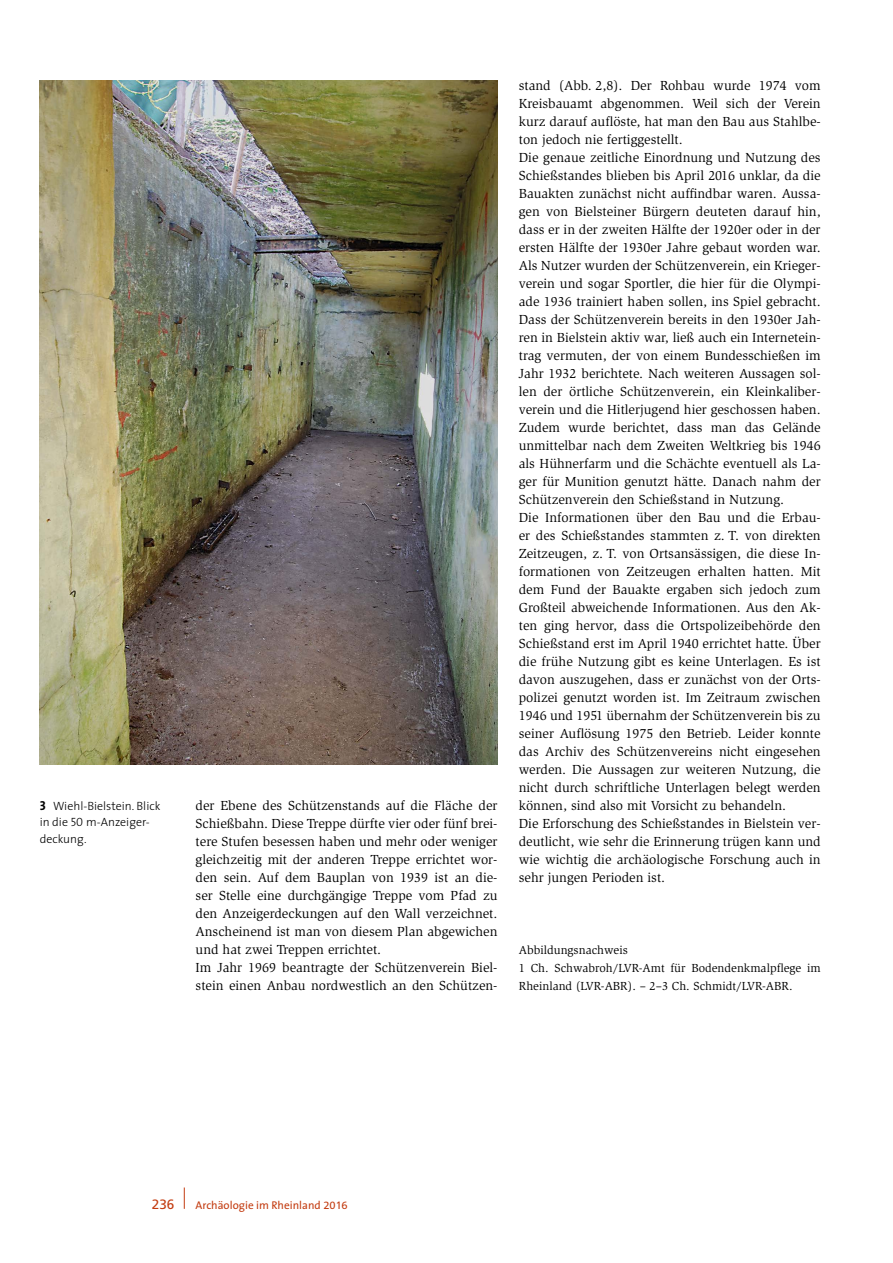
<style>
.page{position:relative;width:893px;height:1263px;background:#fff}
.page>*{position:absolute;margin:0;border:0;box-sizing:border-box;transform-origin:0 0}
.FLIESS_SLIMBACH_9_PT{font:13.5px/18px "Slimbach";color:#000;text-align:justify}
.t1{font:13.5px "Frutiger CE";color:#c33c11}
.LITERATUR___ABBILDUN{font:12px/18px "Slimbach";color:#000}
.BILDUNTERSCHRIFT{font:300 12px/16.5px "The Sans";color:#000}
.t2{font:11.25px "The Sans";color:#c33c11}
.s1{font-family:"The Sans Bold Caps";font-weight:400;font-size:13.05px}
.s2{font-family:"The Sans Light Caps";font-weight:400}
.s3{font-family:"The Sans B W5 Plain"}
.s4{font-family:"Frutiger CE";font-size:10.65px}
</style>
<div class="page">
<svg style="left:184px;top:1187px;width:1px;height:22px"></svg>
<img style="left:40px;top:80px;width:457px;height:684px">
<p class="BILDUNTERSCHRIFT" style="left:40px;top:797px;width:122px"><span class="s1">3</span> Wiehl-Bielstein. Blick in die <span class="s2">50</span> m-Anzeiger&shy;deckung.</p>
<p class="FLIESS_SLIMBACH_9_PT" style="left:196px;top:797px;width:303px">der Ebene des Schützenstands auf die Fläche der Schießbahn. Diese Treppe dürfte vier oder fünf brei&shy;tere Stufen besessen haben und mehr oder weniger gleichzeitig mit der anderen Treppe errichtet wor&shy;den sein. Auf dem Bauplan von 1939 ist an die&shy;ser Stelle eine durchgängige Treppe vom Pfad zu den Anzeigerdeckungen auf den Wall verzeichnet.<br>Anscheinend ist man von diesem Plan abgewichen und hat zwei Treppen errichtet.</p>
<p class="FLIESS_SLIMBACH_9_PT" style="left:196px;top:959px;width:303px">Im Jahr 1969 beantragte der Schützenverein Biel&shy;stein einen Anbau nordwestlich an den Schützen-</p>
<p class="FLIESS_SLIMBACH_9_PT" style="left:519px;top:77px;width:303px">stand (Abb. 2,8). Der Rohbau wurde 1974 vom Kreisbauamt abgenommen. Weil sich der Verein kurz darauf auflöste, hat man den Bau aus Stahlbe&shy;ton jedoch nie fertiggestellt.</p>
<p class="FLIESS_SLIMBACH_9_PT" style="left:519px;top:149px;width:303px">Die genaue zeitliche Einordnung und Nutzung des Schießstandes blieben bis April 2016 unklar, da die Bauakten zunächst nicht auffindbar waren. Aussa&shy;gen von Bielsteiner Bürgern deuteten darauf hin, dass er in der zweiten Hälfte der 1920er oder in der ersten Hälfte der 1930er Jahre gebaut worden war.<br>Als Nutzer wurden der Schützenverein, ein Krieger&shy;verein und sogar Sportler, die hier für die Olympi&shy;ade 1936 trainiert haben sollen, ins Spiel gebracht.<br>Dass der Schützenverein bereits in den 1930er Jah&shy;ren in Bielstein aktiv war, ließ auch ein Internetein&shy;trag vermuten, der von einem Bundesschießen im Jahr 1932 berichtete. Nach weiteren Aussagen sol&shy;len der örtliche Schützenverein, ein Kleinkaliber&shy;verein und die Hitlerjugend hier geschossen haben.<br>Zudem wurde berichtet, dass man das Gelände unmittelbar nach dem Zweiten Weltkrieg bis 1946 als Hühnerfarm und die Schächte eventuell als La&shy;ger für Munition genutzt hätte. Danach nahm der Schützenverein den Schießstand in Nutzung.</p>
<p class="FLIESS_SLIMBACH_9_PT" style="left:519px;top:509px;width:303px">Die Informationen über den Bau und die Erbau&shy;er des Schießstandes stammten z. T. von direkten Zeitzeugen, z. T. von Ortsansässigen, die diese In&shy;formationen von Zeitzeugen erhalten hatten. Mit dem Fund der Bauakte ergaben sich jedoch zum Großteil abweichende Informationen. Aus den Ak&shy;ten ging hervor, dass die Ortspolizeibehörde den Schießstand erst im April 1940 errichtet hatte. Über die frühe Nutzung gibt es keine Unterlagen. Es ist davon auszugehen, dass er zunächst von der Orts&shy;polizei genutzt worden ist. Im Zeitraum zwischen 1946 und 1951 übernahm der Schützenverein bis zu seiner Auflösung 1975 den Betrieb. Leider konnte das Archiv des Schützenvereins nicht eingesehen werden. Die Aussagen zur weiteren Nutzung, die nicht durch schriftliche Unterlagen belegt werden können, sind also mit Vorsicht zu behandeln.</p>
<p class="FLIESS_SLIMBACH_9_PT" style="left:519px;top:815px;width:303px">Die Erforschung des Schießstandes in Bielstein ver&shy;deutlicht, wie sehr die Erinnerung trügen kann und wie wichtig die archäologische Forschung auch in sehr jungen Perioden ist.</p>
<p class="LITERATUR___ABBILDUN" style="left:519px;top:941px;width:111px">Abbildungsnachweis</p>
<p class="LITERATUR___ABBILDUN" style="left:519px;top:959px;width:303px">1 Ch. Schwabroh/LVR-Amt für Bodendenkmalpflege im<br>Rheinland (LVR-ABR). – 2–3 Ch. Schmidt/LVR-ABR.</p>
<p class="t1" style="left:152px;top:1196px;width:24px">236</p>
<p class="t2" style="left:196px;top:1196px;width:153px">Archäologie im Rheinland <span class="s3">20</span><span class="s4">1</span><span class="s3">6</span></p>
</div>
